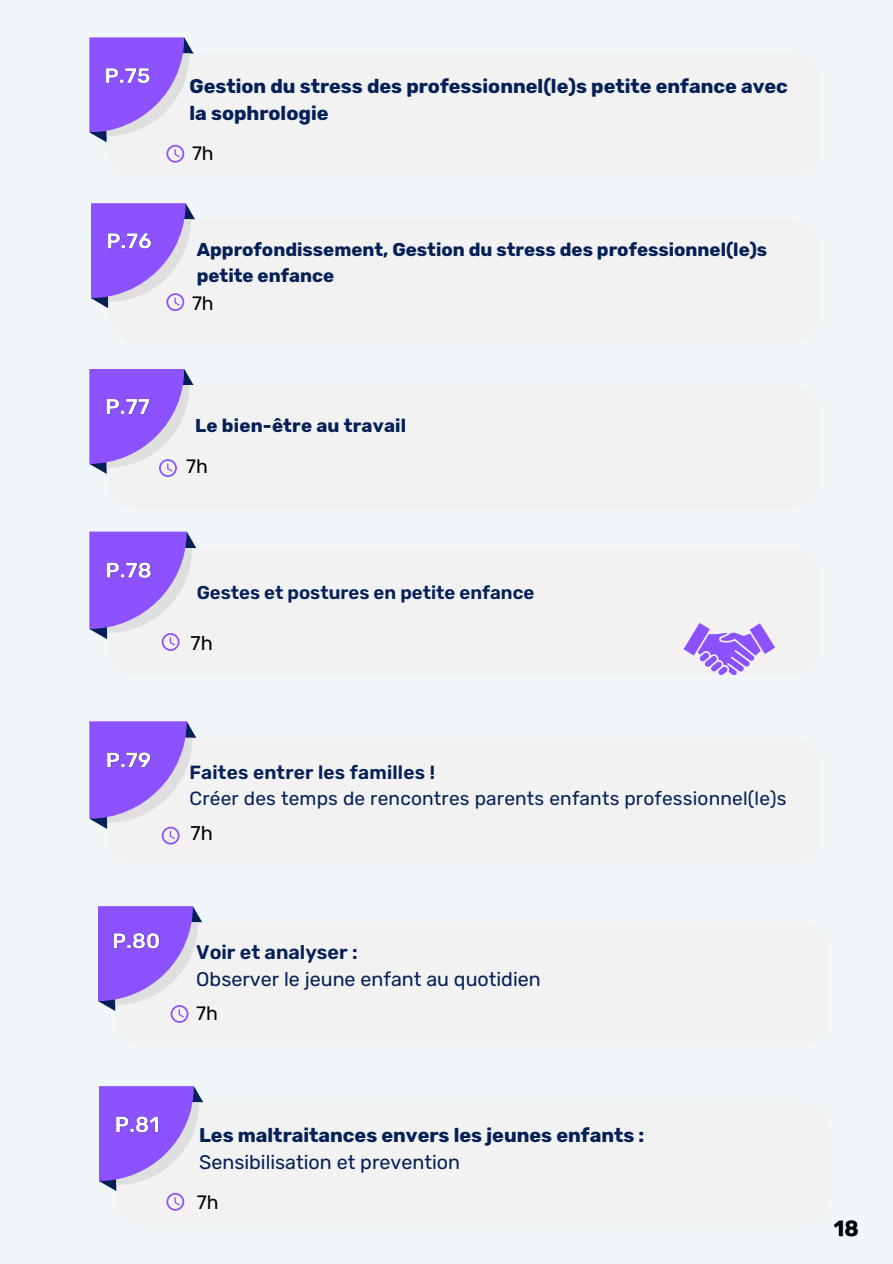
<style>
.page{position:relative;width:893px;height:1264px;background:#fff}
.page>*{position:absolute;margin:0;border:0;box-sizing:border-box;transform-origin:0 0}
.t1{font:19.8px "Rubik";color:#000}
.t2{font:700 19.65px/27px "Rubik";color:#042056}
.t3{font:19.65px/27px "Rubik";color:#042056}
.t4{font:19.35px "Rubik";color:#000}
.t5{font:19.05px/25.8px "Rubik";letter-spacing:.01em;color:#042056}
.t6{font:700 18.6px "Rubik";color:#042056}
.t7{font:600 18.6px "Rubik";color:#042056}
.s1{font-weight:600}
.s2{font-weight:400}
</style>
<div class="page">
<div style="left:0;top:0;width:892px;height:1263px;background:#f1f6f9"></div>
<div style="left:107px;top:53px;width:713px;height:124px;background:#f2f2f2;border-radius:28px"></div>
<div style="left:108px;top:219px;width:712px;height:124px;background:#f2f2f2;border-radius:28px"></div>
<div style="left:107px;top:385px;width:713px;height:124px;background:#f2f2f2;border-radius:28px"></div>
<svg style="left:683px;top:623px;width:92px;height:51px"></svg>
<div style="left:115px;top:922px;width:713px;height:124px;background:#f2f2f2;border-radius:28px"></div>
<div style="left:116px;top:1102px;width:713px;height:123px;background:#f2f2f2;border-radius:28px"></div>
<img style="left:833px;top:1220px;width:26px;height:17px">
<svg style="left:89px;top:37px;width:105px;height:126px"></svg>
<svg style="left:91px;top:203px;width:104px;height:108px"></svg>
<svg style="left:89px;top:369px;width:105px;height:108px"></svg>
<svg style="left:89px;top:531px;width:108px;height:120px"></svg>
<svg style="left:89px;top:721px;width:108px;height:123px"></svg>
<svg style="left:98px;top:906px;width:105px;height:117px"></svg>
<svg style="left:99px;top:1086px;width:105px;height:124px"></svg>
<p class="t2" style="left:189px;top:73px;width:600px">Gestion du stress des professionnel(le)s petite enfance avec la sophrologie</p>
<p class="t4" style="left:192px;top:142px;width:23px">7h</p>
<p class="t6" style="left:197px;top:238px;width:572px">Approfondissement, Gestion du stress des professionnel(le)s</p>
<p class="t6" style="left:197px;top:264px;width:139px">petite enfance</p>
<h3 class="t4" style="left:192px;top:292px;width:23px">7h</h3>
<h2 class="t6" style="left:195px;top:414px;width:212px">Le bien-être au travail</h2>
<p class="t4" style="left:186px;top:455px;width:23px">7h</p>
<p class="t7" style="left:197px;top:582px;width:339px">Gestes et postures en petite enfance</p>
<p class="t1" style="left:190px;top:632px;width:24px">7h</p>
<p class="t5" style="left:189px;top:760px;width:598px"><span class="s1">Faites entrer les familles !<br></span>Créer des temps de rencontres parents enfants professionnel(le)s</p>
<p class="t1" style="left:190px;top:821px;width:24px">7h</p>
<p class="t3" style="left:196px;top:938px;width:346px"><span class="s1">Voir et analyser :<br></span>Observer le jeune enfant au quotidien</p>
<p class="t4" style="left:196px;top:1001px;width:23px">7h</p>
<p class="t2" style="left:199px;top:1121px;width:446px">Les maltraitances envers les jeunes enfants :<br><span class="s2">Sensibilisation et prevention</span></p>
<h3 class="t4" style="left:197px;top:1190px;width:23px">7h</h3>
</div>
